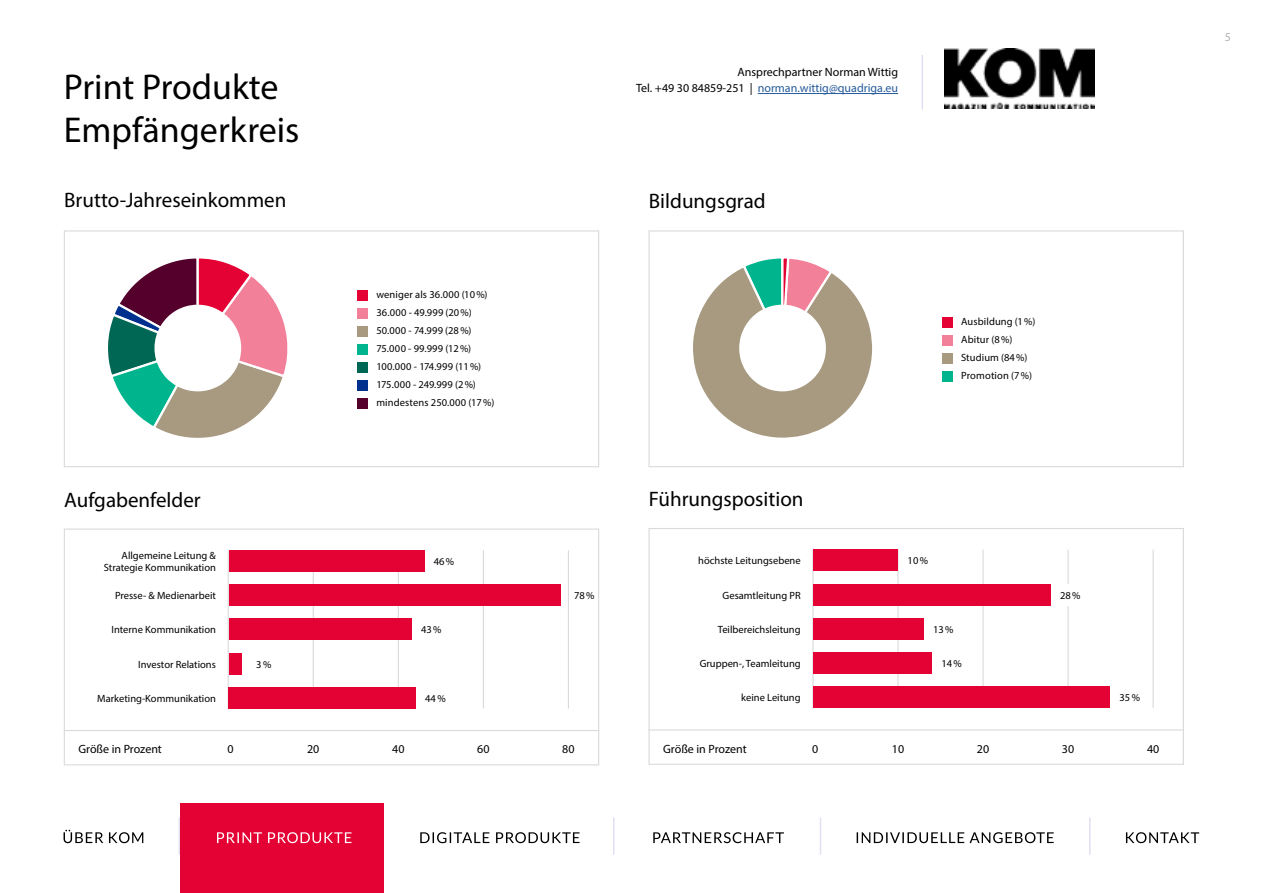
<style>
.page{position:relative;width:1263px;height:893px;background:#fff}
.page>*{position:absolute;margin:0;border:0;box-sizing:border-box;transform-origin:0 0}
.t1{font:36px "Myriad Pro";color:#000}
.t2{font:21px "Myriad Pro";color:#000}
.t3{font:12px "Myriad Pro";color:#000}
.t4{font:12px "Myriad Pro";color:#265b9b}
.t5{font:12px "Myriad Pro";color:#b2b2b2}
.t6{font:10.5px/12.6px "Myriad Pro";color:#000;text-align:right}
.t7{font:10.5px "Myriad Pro";letter-spacing:.02em;color:#000}
.s1{color:#000}
</style>
<div class="page">
<hr style="left:921px;top:55px;width:2px;height:54px;background:#e0e0f4">
<hr style="left:758px;top:93px;width:140px;height:1px;background:#265b9b">
<svg style="left:857px;top:832px;width:197px;height:11px"></svg>
<svg style="left:1126px;top:832px;width:73px;height:11px"></svg>
<hr style="left:613px;top:817px;width:1px;height:38px;background:#e0e0f4">
<hr style="left:820px;top:817px;width:1px;height:38px;background:#e0e0f4">
<hr style="left:1089px;top:817px;width:1px;height:38px;background:#e0e0f4">
<hr style="left:179px;top:817px;width:1px;height:38px;background:#e0e0f4">
<svg style="left:420px;top:832px;width:159px;height:11px"></svg>
<div style="left:180px;top:804px;width:203px;height:89px;background:#e40234"></div>
<svg style="left:217px;top:832px;width:134px;height:11px"></svg>
<svg style="left:653px;top:832px;width:131px;height:11px"></svg>
<svg style="left:64px;top:830px;width:39px;height:13px"></svg>
<svg style="left:109px;top:832px;width:34px;height:11px"></svg>
<div style="left:64px;top:529px;width:535px;height:236px;border:1px solid #dadada"></div>
<hr style="left:64px;top:730px;width:535px;height:1px;background:#dadada">
<hr style="left:228px;top:550px;width:1px;height:158px;background:#dadada">
<hr style="left:313px;top:550px;width:1px;height:158px;background:#dadada">
<hr style="left:398px;top:550px;width:1px;height:158px;background:#dadada">
<hr style="left:483px;top:550px;width:1px;height:158px;background:#dadada">
<hr style="left:568px;top:550px;width:1px;height:158px;background:#dadada">
<div style="left:229px;top:550px;width:195px;height:22px;background:#e40134"></div>
<div style="left:229px;top:619px;width:183px;height:21px;background:#e40134"></div>
<div style="left:229px;top:584px;width:331px;height:22px;background:#e40134"></div>
<div style="left:229px;top:687px;width:187px;height:21px;background:#e40134"></div>
<div style="left:229px;top:653px;width:13px;height:21px;background:#e40134"></div>
<div style="left:648px;top:528px;width:536px;height:237px;border:1px solid #dadada"></div>
<hr style="left:648px;top:729px;width:536px;height:1px;background:#dadada">
<hr style="left:812px;top:550px;width:1px;height:158px;background:#dadada">
<hr style="left:897px;top:550px;width:1px;height:158px;background:#dadada">
<hr style="left:982px;top:550px;width:1px;height:158px;background:#dadada">
<hr style="left:1067px;top:550px;width:2px;height:158px;background:#dadada">
<hr style="left:1152px;top:550px;width:2px;height:158px;background:#dadada">
<div style="left:813px;top:550px;width:85px;height:21px;background:#e40134"></div>
<div style="left:813px;top:618px;width:111px;height:21px;background:#e40134"></div>
<div style="left:813px;top:584px;width:238px;height:21px;background:#e40134"></div>
<div style="left:1051px;top:584px;width:30px;height:21px;background:#fff"></div>
<div style="left:813px;top:687px;width:297px;height:21px;background:#e40134"></div>
<div style="left:813px;top:652px;width:119px;height:22px;background:#e40134"></div>
<div style="left:64px;top:230px;width:535px;height:237px;border:1px solid #dadada"></div>
<div style="left:357px;top:344px;width:11px;height:11px;background:#00b58e"></div>
<div style="left:357px;top:308px;width:11px;height:11px;background:#f28099"></div>
<div style="left:357px;top:380px;width:11px;height:11px;background:#00308e"></div>
<div style="left:357px;top:290px;width:11px;height:11px;background:#e40134"></div>
<div style="left:357px;top:362px;width:11px;height:11px;background:#006754"></div>
<div style="left:357px;top:326px;width:11px;height:11px;background:#a79a80"></div>
<div style="left:357px;top:398px;width:11px;height:11px;background:#55002c"></div>
<svg style="left:108px;top:258px;width:180px;height:180px"></svg>
<div style="left:648px;top:230px;width:536px;height:237px;border:1px solid #dadada"></div>
<div style="left:942px;top:371px;width:10px;height:11px;background:#00b58e"></div>
<div style="left:942px;top:335px;width:10px;height:11px;background:#f28099"></div>
<div style="left:942px;top:317px;width:10px;height:11px;background:#e40134"></div>
<div style="left:942px;top:353px;width:10px;height:11px;background:#a79a80"></div>
<svg style="left:693px;top:258px;width:180px;height:180px"></svg>
<img style="left:944px;top:49px;width:150px;height:60px">
<p class="t3" style="left:737px;top:66px;width:162px">Ansprechpartner Norman Wittig</p>
<h1 class="t1" style="left:64px;top:69px;width:216px">Print Produkte</h1>
<p class="t4" style="left:636px;top:82px;width:264px"><span class="s1">Tel. +49 30 84859-251 |</span> norman.wittig@quadriga.eu</p>
<h1 class="t1" style="left:64px;top:112px;width:237px">Empfängerkreis</h1>
<h2 class="t2" style="left:64px;top:190px;width:224px">Brutto-Jahreseinkommen</h2>
<h2 class="t2" style="left:64px;top:490px;width:138px">Aufgabenfelder</h2>
<p class="t6" style="left:104px;top:549px;width:114px">Allgemeine Leitung &amp;<br>Strategie Kommunikation</p>
<p class="t6" style="left:376px;top:289px;width:113px">weniger als 36.000 (10 %)</p>
<p class="t7" style="left:376px;top:307px;width:97px">36.000 - 49.999 (20 %)</p>
<p class="t7" style="left:376px;top:325px;width:97px">50.000 - 74.999 (28 %)</p>
<p class="t7" style="left:376px;top:343px;width:96px">75.000 - 99.999 (12 %)</p>
<p class="t7" style="left:376px;top:361px;width:106px">100.000 - 174.999 (11 %)</p>
<p class="t6" style="left:376px;top:379px;width:101px">175.000 - 249.999 (2 %)</p>
<p class="t6" style="left:376px;top:397px;width:120px">mindestens 250.000 (17 %)</p>
<p class="t6" style="left:434px;top:556px;width:22px">46 %</p>
<p class="t6" style="left:115px;top:590px;width:102px">Presse- &amp; Medienarbeit</p>
<p class="t6" style="left:574px;top:590px;width:22px">78 %</p>
<p class="t6" style="left:111px;top:624px;width:106px">Interne Kommunikation</p>
<p class="t6" style="left:421px;top:624px;width:22px">43 %</p>
<p class="t6" style="left:138px;top:658px;width:79px">Investor Relations</p>
<p class="t6" style="left:256px;top:658px;width:17px">3 %</p>
<p class="t6" style="left:97px;top:692px;width:120px">Marketing-Kommunikation</p>
<p class="t6" style="left:425px;top:692px;width:22px">44 %</p>
<p class="t3" style="left:78px;top:743px;width:85px">Größe in Prozent</p>
<p class="t3" style="left:307px;top:743px;width:14px">20</p>
<p class="t3" style="left:392px;top:743px;width:14px">40</p>
<p class="t3" style="left:477px;top:743px;width:14px">60</p>
<p class="t3" style="left:562px;top:743px;width:14px">80</p>
<p class="t3" style="left:227px;top:743px;width:8px">0</p>
<h2 class="t2" style="left:649px;top:191px;width:118px">Bildungsgrad</h2>
<p class="t6" style="left:961px;top:316px;width:76px">Ausbildung (1 %)</p>
<p class="t6" style="left:961px;top:352px;width:68px">Studium (84 %)</p>
<p class="t6" style="left:961px;top:334px;width:53px">Abitur (8 %)</p>
<p class="t6" style="left:961px;top:370px;width:72px">Promotion (7 %)</p>
<h2 class="t2" style="left:649px;top:488px;width:156px">Führungsposition</h2>
<p class="t6" style="left:698px;top:555px;width:104px">höchste Leitungsebene</p>
<p class="t6" style="left:908px;top:555px;width:22px">10 %</p>
<p class="t6" style="left:722px;top:589px;width:80px">Gesamtleitung PR</p>
<p class="t6" style="left:1060px;top:589px;width:22px">28 %</p>
<p class="t6" style="left:718px;top:623px;width:84px">Teilbereichsleitung</p>
<p class="t6" style="left:933px;top:623px;width:22px">13 %</p>
<p class="t6" style="left:700px;top:658px;width:102px">Gruppen-, Teamleitung</p>
<p class="t6" style="left:941px;top:658px;width:22px">14 %</p>
<p class="t6" style="left:741px;top:692px;width:61px">keine Leitung</p>
<p class="t6" style="left:1119px;top:692px;width:22px">35 %</p>
<p class="t3" style="left:663px;top:743px;width:85px">Größe in Prozent</p>
<p class="t3" style="left:892px;top:743px;width:14px">10</p>
<p class="t3" style="left:977px;top:743px;width:14px">20</p>
<p class="t3" style="left:1062px;top:743px;width:14px">30</p>
<p class="t3" style="left:1147px;top:743px;width:14px">40</p>
<p class="t3" style="left:812px;top:743px;width:8px">0</p>
<p class="t5" style="left:1225px;top:31px;width:8px">5</p>
</div>
